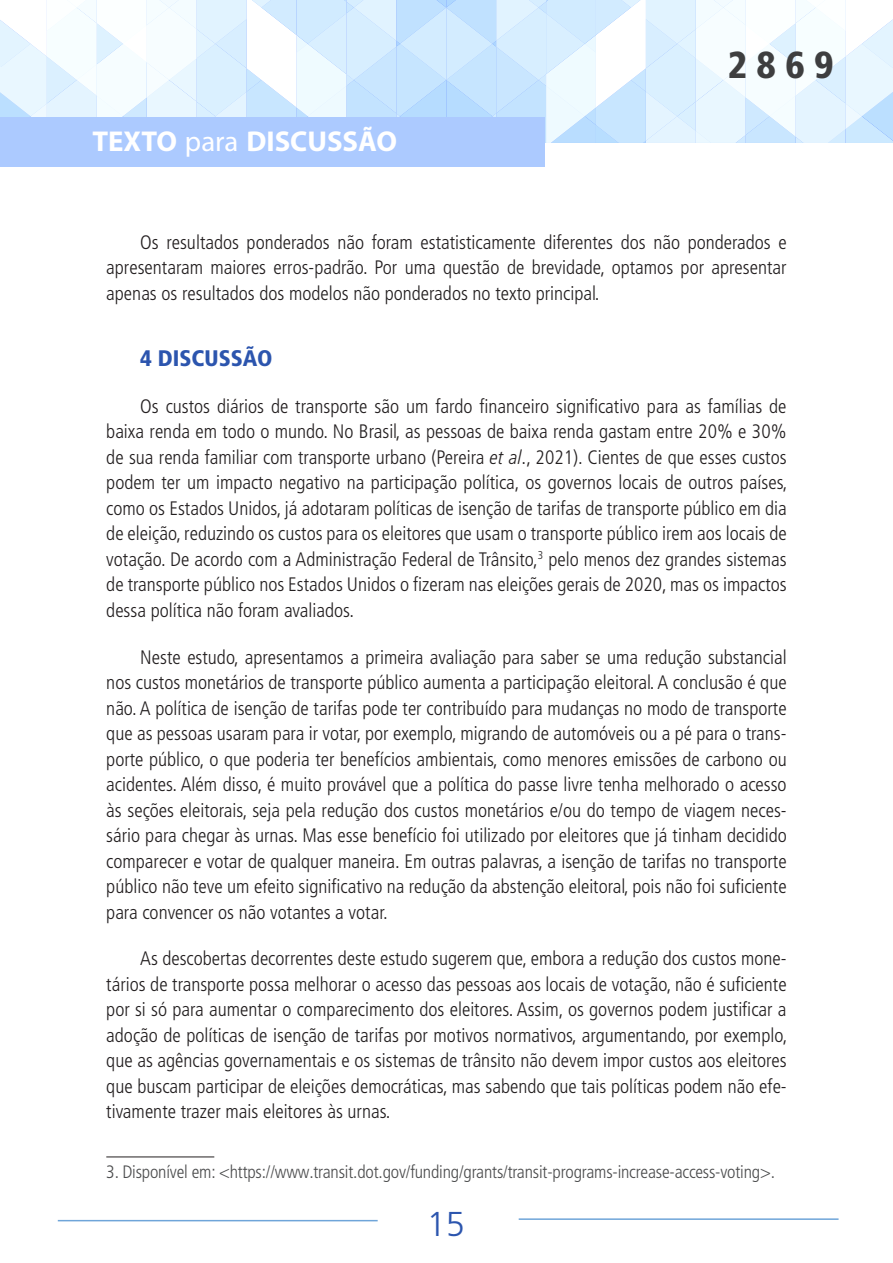
<style>
.page{position:relative;width:893px;height:1263px;background:#fff}
.page>*{position:absolute;margin:0;border:0;box-sizing:border-box;transform-origin:0 0}
.t1{font:900 condensed 37.5px "Frutiger LT Pro";color:#3e3e3f}
.t2{font:300 34.5px "Frutiger LT Pro";color:#2c55ae}
.t3{font:700 28.8px "Myriad Pro";color:#fff}
.titulo_1{font:900 condensed 22.5px "Frutiger LT Pro";color:#2c55ae}
.texto_corrido{font:300 condensed 19.5px/25.5px "Frutiger LT Pro";color:#231f20;text-align:justify}
.nota_rodape{font:300 condensed 18px "Frutiger LT Pro";letter-spacing:-.01em;color:#4b4c4d}
.s1{font-weight:400}
.s2{font-style:italic}
</style>
<div class="page">
<svg style="left:0;top:0;width:893px;height:143px"></svg>
<div style="left:0;top:118px;width:545px;height:49px;background:#accaff"></div>
<hr style="left:519px;top:1218px;width:319px;height:2px;background:#6fa5d9">
<hr style="left:58px;top:1220px;width:320px;height:1px;background:#6fa5d9">
<hr style="left:106px;top:1156px;width:108px;height:1px;background:#231f20">
<h3 class="t3" style="left:92px;top:122px;width:306px">TEXTO <span class="s1">para</span> DISCUSSÃO</h3>
<h1 class="t1" style="left:728px;top:42px;width:108px">2869</h1>
<p class="texto_corrido" style="left:106px;top:229px;width:682px;text-indent:34px">Os resultados ponderados não foram estatisticamente diferentes dos não ponderados e apresentaram maiores erros-padrão. Por uma questão de brevidade, optamos por apresentar apenas os resultados dos modelos não ponderados no texto principal.</p>
<p class="titulo_1" style="left:140px;top:345px;width:134px">4 DISCUSSÃO</p>
<p class="texto_corrido" style="left:106px;top:393px;width:683px;text-indent:34px">Os custos diários de transporte são um fardo financeiro significativo para as famílias de baixa renda em todo o mundo. No Brasil, as pessoas de baixa renda gastam entre 20% e 30% de sua renda familiar com transporte urbano (Pereira <span class="s2">et al</span>., 2021). Cientes de que esses custos podem ter um impacto negativo na participação política, os governos locais de outros países, como os Estados Unidos, já adotaram políticas de isenção de tarifas de transporte público em dia de eleição, reduzindo os custos para os eleitores que usam o transporte público irem aos locais de votação. De acordo com a Administração Federal de Trânsito,<sup>3</sup> pelo menos dez grandes sistemas de transporte público nos Estados Unidos o fizeram nas eleições gerais de 2020, mas os impactos dessa política não foram avaliados.</p>
<p class="texto_corrido" style="left:106px;top:644px;width:682px;text-indent:34px">Neste estudo, apresentamos a primeira avaliação para saber se uma redução substancial nos custos monetários de transporte público aumenta a participação eleitoral. A conclusão é que não. A política de isenção de tarifas pode ter contribuído para mudanças no modo de transporte que as pessoas usaram para ir votar, por exemplo, migrando de automóveis ou a pé para o trans&shy;porte público, o que poderia ter benefícios ambientais, como menores emissões de carbono ou acidentes. Além disso, é muito provável que a política do passe livre tenha melhorado o acesso às seções eleitorais, seja pela redução dos custos monetários e/ou do tempo de viagem neces&shy;sário para chegar às urnas. Mas esse benefício foi utilizado por eleitores que já tinham decidido comparecer e votar de qualquer maneira. Em outras palavras, a isenção de tarifas no transporte público não teve um efeito significativo na redução da abstenção eleitoral, pois não foi suficiente para convencer os não votantes a votar.</p>
<p class="texto_corrido" style="left:106px;top:946px;width:683px;text-indent:34px">As descobertas decorrentes deste estudo sugerem que, embora a redução dos custos mone&shy;tários de transporte possa melhorar o acesso das pessoas aos locais de votação, não é suficiente por si só para aumentar o comparecimento dos eleitores. Assim, os governos podem justificar a adoção de políticas de isenção de tarifas por motivos normativos, argumentando, por exemplo, que as agências governamentais e os sistemas de trânsito não devem impor custos aos eleitores que buscam participar de eleições democráticas, mas sabendo que tais políticas podem não efe&shy;tivamente trazer mais eleitores às urnas.</p>
<p class="nota_rodape" style="left:106px;top:1161px;width:670px">3. Disponível em: &lt;https://www.transit.dot.gov/funding/grants/transit-programs-increase-access-voting&gt;.</p>
<h2 class="t2" style="left:427px;top:1204px;width:40px">15</h2>
</div>
